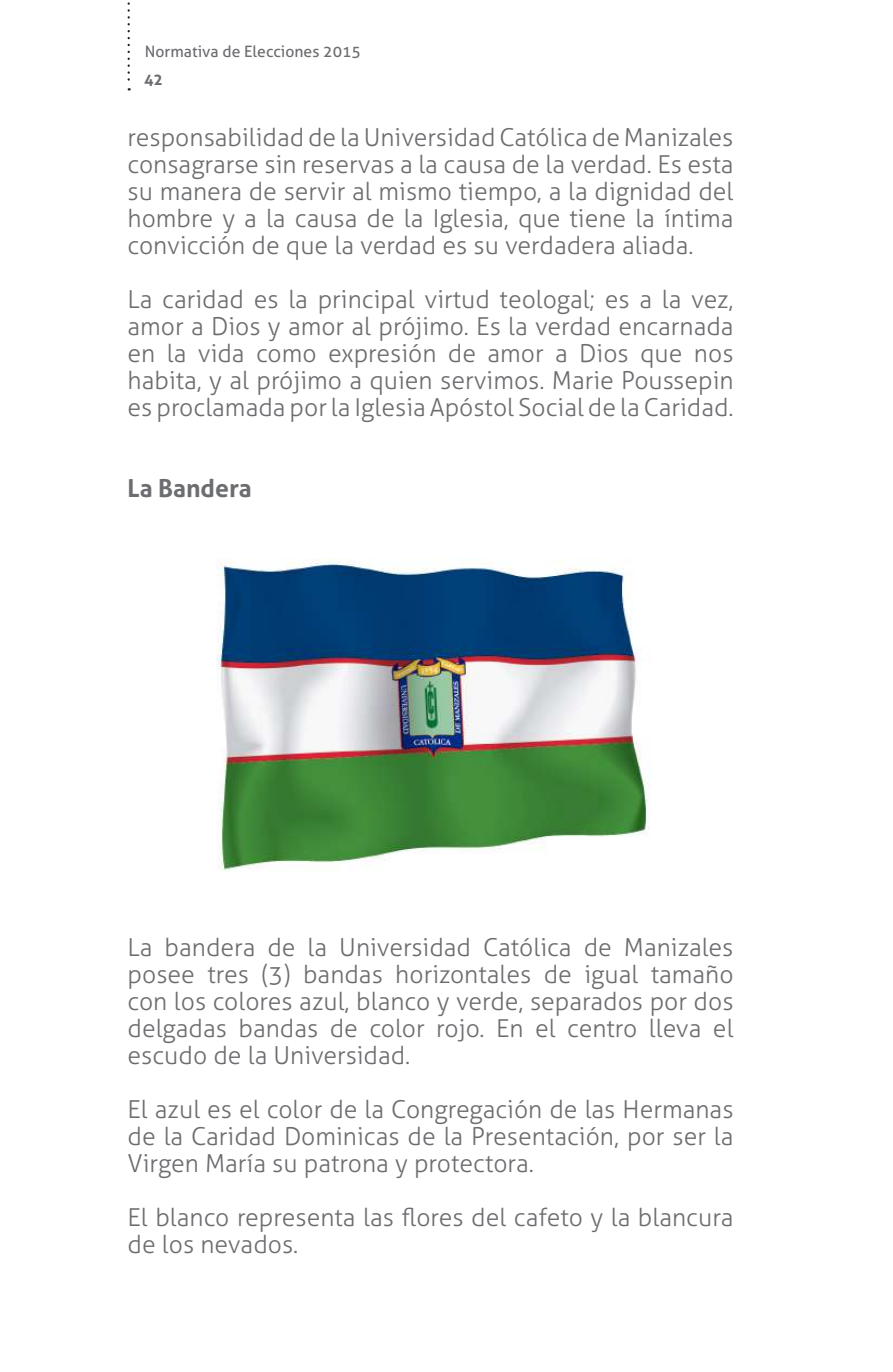
<style>
.page{position:relative;width:893px;height:1372px;background:#fff}
.page>*{position:absolute;margin:0;border:0;box-sizing:border-box;transform-origin:0 0}
.t1{font:300 24.75px/27px "Aller";color:#6c6d70;text-align:justify}
.t2{font:700 24.75px "Aller";color:#6c6d70}
.t3{font:15.75px "Aller";color:#6c6d70}
.t4{font:700 15.75px "Aller";color:#6c6d70}
</style>
<div class="page">
<svg style="left:128px;top:2px;width:2px;height:88px"></svg>
<img style="left:216px;top:559px;width:434px;height:312px">
<p class="t3" style="left:145px;top:41px;width:218px">Normativa de Elecciones 2015</p>
<p class="t4" style="left:144px;top:70px;width:20px">42</p>
<p class="t1" style="left:128px;top:124px;width:607px">responsabilidad de la Universidad Católica de Manizales consagrarse sin reservas a la causa de la verdad. Es esta su manera de servir al mismo tiempo, a la dignidad del hombre y a la causa de la Iglesia, que tiene la íntima convicción de que la verdad es su verdadera aliada.</p>
<p class="t1" style="left:128px;top:286px;width:607px">La caridad es la principal virtud teologal; es a la vez, amor a Dios y amor al prójimo. Es la verdad encarnada en la vida como expresión de amor a Dios que nos habita, y al prójimo a quien servimos. Marie Poussepin es proclamada por la Iglesia Apóstol Social de la Caridad.</p>
<p class="t2" style="left:128px;top:473px;width:126px">La Bandera</p>
<p class="t1" style="left:128px;top:934px;width:607px">La bandera de la Universidad Católica de Manizales posee tres (3) bandas horizontales de igual tamaño con los colores azul, blanco y verde, separados por dos delgadas bandas de color rojo. En el centro lleva el escudo de la Universidad.</p>
<p class="t1" style="left:128px;top:1096px;width:607px">El azul es el color de la Congregación de las Hermanas de la Caridad Dominicas de la Presentación, por ser la Virgen María su patrona y protectora.</p>
<p class="t1" style="left:128px;top:1204px;width:607px">El blanco representa las flores del cafeto y la blancura de los nevados.</p>
</div>
